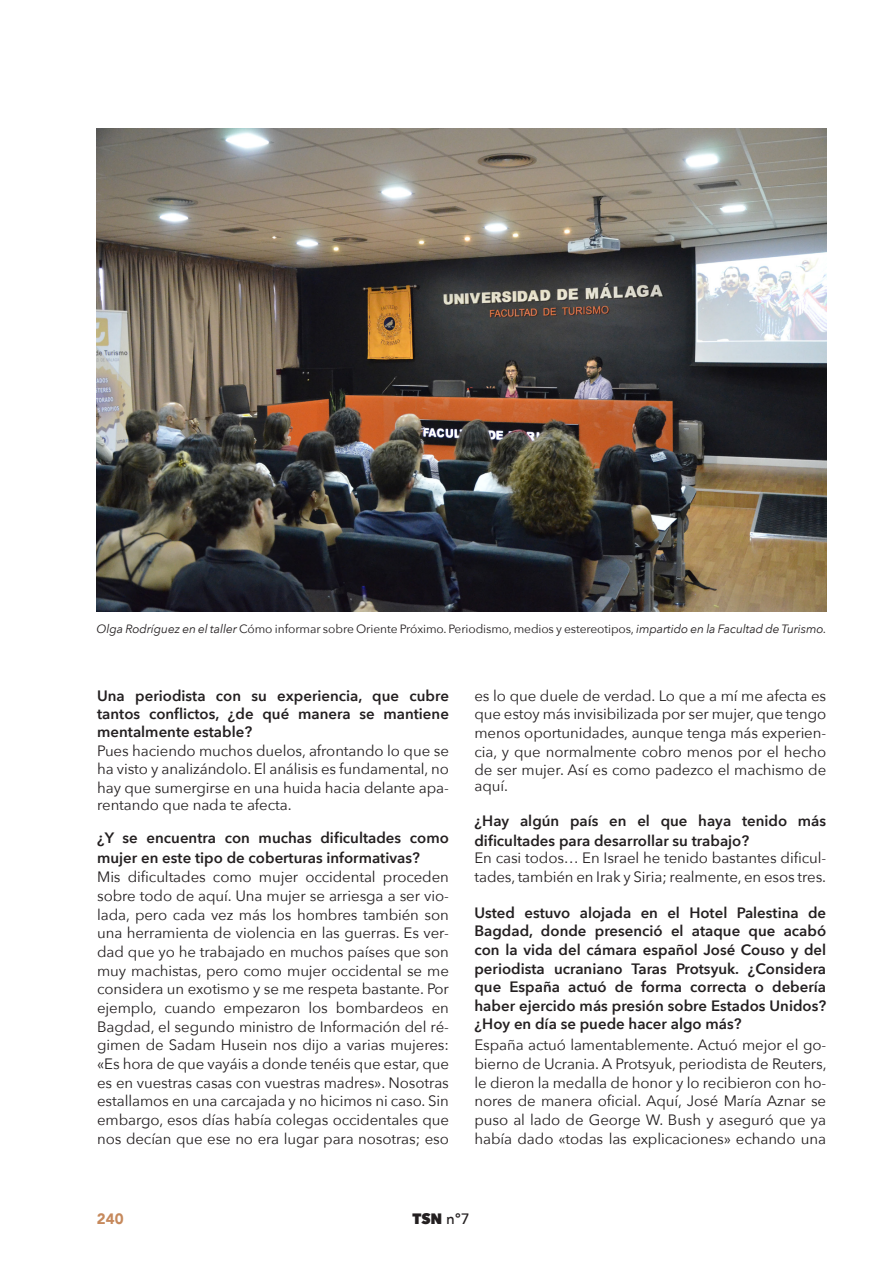
<style>
.page{position:relative;width:893px;height:1263px;background:#fff}
.page>*{position:absolute;margin:0;border:0;box-sizing:border-box;transform-origin:0 0}
.t1{font:15px/18.8px "Avenir Next";letter-spacing:-.005em;color:#231f20;text-align:justify}
.Ladillo{font:600 15px/18.5px "Avenir Next";color:#231f20;text-align:justify}
.t2{font:800 15px "Avenir Next";color:#231f20}
.t3{font:900 15px "Avenir";color:#c6895c}
.t4{font:12px "Avenir Next";letter-spacing:-.01em;color:#231f20}
.s1{font-style:italic}
.s2{font-weight:500}
</style>
<div class="page">
<img style="left:97px;top:128px;width:729px;height:483px">
<p class="t4" style="left:97px;top:619px;width:731px"><span class="s1">Olga Rodríguez en el taller</span> Cómo informar sobre Oriente Próximo. Periodismo, medios y estereotipos, <span class="s1">impartido en la Facultad de Turismo.</span></p>
<p class="Ladillo" style="left:97px;top:686px;width:353px">Una periodista con su experiencia, que cubre tantos conflictos, ¿de qué manera se mantiene mentalmente estable?</p>
<p class="t1" style="left:97px;top:740px;width:353px">Pues haciendo muchos duelos, afrontando lo que se ha visto y analizándolo. El análisis es fundamental, no hay que sumergirse en una huida hacia delante apa-</p>
<p class="t1" style="left:97px;top:795px;width:196px">rentando que nada te afecta.</p>
<p class="Ladillo" style="left:97px;top:827px;width:353px;line-height:20.5px">¿Y se encuentra con muchas dificultades como mujer en este tipo de coberturas informativas?</p>
<p class="t1" style="left:97px;top:867px;width:353px">Mis dificultades como mujer occidental proceden sobre todo de aquí. Una mujer se arriesga a ser vio&shy;lada, pero cada vez más los hombres también son una herramienta de violencia en las guerras. Es ver&shy;dad que yo he trabajado en muchos países que son muy machistas, pero como mujer occidental se me considera un exotismo y se me respeta bastante. Por ejemplo, cuando empezaron los bombardeos en Bagdad, el segundo ministro de Información del ré&shy;gimen de Sadam Husein nos dijo a varias mujeres: «Es hora de que vayáis a donde tenéis que estar, que es en vuestras casas con vuestras madres». Nosotras estallamos en una carcajada y no hicimos ni caso. Sin embargo, esos días había colegas occidentales que nos decían que ese no era lugar para nosotras; eso</p>
<p class="t1" style="left:474px;top:685px;width:353px">es lo que duele de verdad. Lo que a mí me afecta es que estoy más invisibilizada por ser mujer, que tengo menos oportunidades, aunque tenga más experien&shy;cia, y que normalmente cobro menos por el hecho de ser mujer. Así es como padezco el machismo de</p>
<p class="t1" style="left:474px;top:776px;width:35px">aquí.</p>
<p class="Ladillo" style="left:474px;top:810px;width:353px;line-height:20.5px">¿Hay algún país en el que haya tenido más dificultades para desarrollar su trabajo?</p>
<p class="t1" style="left:474px;top:848px;width:353px">En casi todos… En Israel he tenido bastantes dificul&shy;tades, también en Irak y Siria; realmente, en esos tres.</p>
<p class="Ladillo" style="left:474px;top:903px;width:353px">Usted estuvo alojada en el Hotel Palestina de Bagdad, donde presenció el ataque que acabó con la vida del cámara español José Couso y del periodista ucraniano Taras Protsyuk. ¿Considera que España actuó de forma correcta o debería haber ejercido más presión sobre Estados Unidos? ¿Hoy en día se puede hacer algo más?</p>
<p class="t1" style="left:474px;top:1035px;width:354px">España actuó lamentablemente. Actuó mejor el go&shy;bierno de Ucrania. A Protsyuk, periodista de Reuters, le dieron la medalla de honor y lo recibieron con ho&shy;nores de manera oficial. Aquí, José María Aznar se puso al lado de George W. Bush y aseguró que ya había dado «todas las explicaciones» echando una</p>
<p class="t3" style="left:97px;top:1206px;width:28px">240</p>
<p class="t2" style="left:412px;top:1209px;width:59px">TSN <span class="s2">nº7</span></p>
</div>
